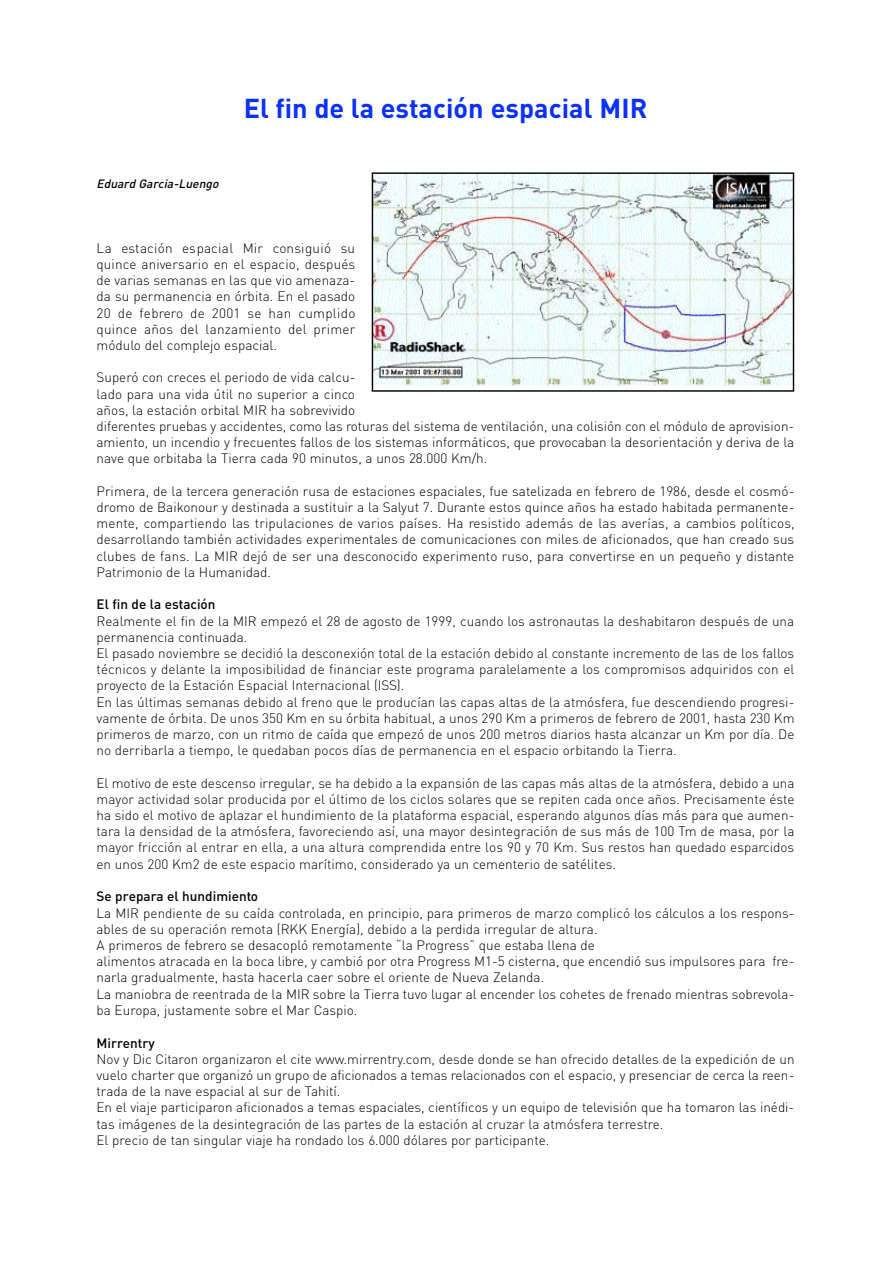
<style>
.page{position:relative;width:893px;height:1263px;background:#fff}
.page>*{position:absolute;margin:0;border:0;box-sizing:border-box;transform-origin:0 0}
.t1{font:700 27px "DIN";color:#0a31ff}
.t2{font:300 13.5px/16.2px "DIN";color:#000}
.t3{font:500 13.5px "DIN";color:#000}
.t4{font:italic 500 12px "DIN";color:#000}
</style>
<div class="page">
<img style="left:372px;top:172px;width:422px;height:220px">
<p class="t4" style="left:96px;top:179px;width:126px">Eduard Garcia-Luengo</p>
<h1 class="t1" style="left:244px;top:97px;width:405px">El fin de la estación espacial MIR</h1>
<p class="t2" style="left:96px;top:241px;width:260px;text-align:justify">La estación espacial Mir consiguió su quince aniversario en el espacio, después de varias semanas en las que vio amenaza&shy;da su permanencia en órbita. En el pasado 20 de febrero de 2001 se han cumplido quince años del lanzamiento del primer módulo del complejo espacial.</p>
<p class="t2" style="left:96px;top:371px;width:699px">Superó con creces el periodo de vida calcu-<br>lado para una vida útil no superior a cinco<br>años, la estación orbital MIR ha sobrevivido<br>diferentes pruebas y accidentes, como las roturas del sistema de ventilación, una colisión con el módulo de aprovision&shy;amiento, un incendio y frecuentes fallos de los sistemas informáticos, que provocaban la desorientación y deriva de la nave que orbitaba la Tierra cada 90 minutos, a unos 28.000 Km/h.</p>
<p class="t2" style="left:96px;top:484px;width:699px;text-align:justify">Primera, de la tercera generación rusa de estaciones espaciales, fue satelizada en febrero de 1986, desde el cosmó&shy;dromo de Baikonour y destinada a sustituir a la Salyut 7. Durante estos quince años ha estado habitada permanente&shy;mente, compartiendo las tripulaciones de varios países. Ha resistido además de las averías, a cambios políticos, desarrollando también actividades experimentales de comunicaciones con miles de aficionados, que han creado sus clubes de fans. La MIR dejó de ser una desconocido experimento ruso, para convertirse en un pequeño y distante Patrimonio de la Humanidad.</p>
<p class="t3" style="left:96px;top:599px;width:120px">El fin de la estación</p>
<p class="t2" style="left:96px;top:614px;width:699px">Realmente el fin de la MIR empezó el 28 de agosto de 1999, cuando los astronautas la deshabitaron después de una permanencia continuada.<br>El pasado noviembre se decidió la desconexión total de la estación debido al constante incremento de las de los fallos técnicos y delante la imposibilidad de financiar este programa paralelamente a los compromisos adquiridos con el proyecto de la Estación Espacial Internacional (ISS).<br>En las últimas semanas debido al freno que le producían las capas altas de la atmósfera, fue descendiendo progresi&shy;vamente de órbita. De unos 350 Km en su órbita habitual, a unos 290 Km a primeros de febrero de 2001, hasta 230 Km primeros de marzo, con un ritmo de caída que empezó de unos 200 metros diarios hasta alcanzar un Km por día. De no derribarla a tiempo, le quedaban pocos días de permanencia en el espacio orbitando la Tierra.</p>
<p class="t2" style="left:96px;top:776px;width:699px;text-align:justify">El motivo de este descenso irregular, se ha debido a la expansión de las capas más altas de la atmósfera, debido a una mayor actividad solar producida por el último de los ciclos solares que se repiten cada once años. Precisamente éste ha sido el motivo de aplazar el hundimiento de la plataforma espacial, esperando algunos días más para que aumen&shy;tara la densidad de la atmósfera, favoreciendo así, una mayor desintegración de sus más de 100 Tm de masa, por la mayor fricción al entrar en ella, a una altura comprendida entre los 90 y 70 Km. Sus restos han quedado esparcidos en unos 200 Km2 de este espacio marítimo, considerado ya un cementerio de satélites.</p>
<p class="t3" style="left:96px;top:891px;width:163px">Se prepara el hundimiento</p>
<p class="t2" style="left:96px;top:906px;width:699px">La MIR pendiente de su caída controlada, en principio, para primeros de marzo complicó los cálculos a los respons&shy;ables de su operación remota (RKK Energía), debido a la perdida irregular de altura.<br>A primeros de febrero se desacopló remotamente “la Progress” que estaba llena de<br>alimentos atracada en la boca libre, y cambió por otra Progress M1-5 cisterna, que encendió sus impulsores para fre&shy;narla gradualmente, hasta hacerla caer sobre el oriente de Nueva Zelanda.<br>La maniobra de reentrada de la MIR sobre la Tierra tuvo lugar al encender los cohetes de frenado mientras sobrevola&shy;ba Europa, justamente sobre el Mar Caspio.</p>
<p class="t3" style="left:96px;top:1037px;width:60px">Mirrentry</p>
<p class="t2" style="left:96px;top:1052px;width:699px">Nov y Dic Citaron organizaron el cite www.mirrentry.com, desde donde se han ofrecido detalles de la expedición de un vuelo charter que organizó un grupo de aficionados a temas relacionados con el espacio, y presenciar de cerca la reen&shy;trada de la nave espacial al sur de Tahití.<br>En el viaje participaron aficionados a temas espaciales, científicos y un equipo de televisión que ha tomaron las inédi&shy;tas imágenes de la desintegración de las partes de la estación al cruzar la atmósfera terrestre.<br>El precio de tan singular viaje ha rondado los 6.000 dólares por participante.</p>
</div>
